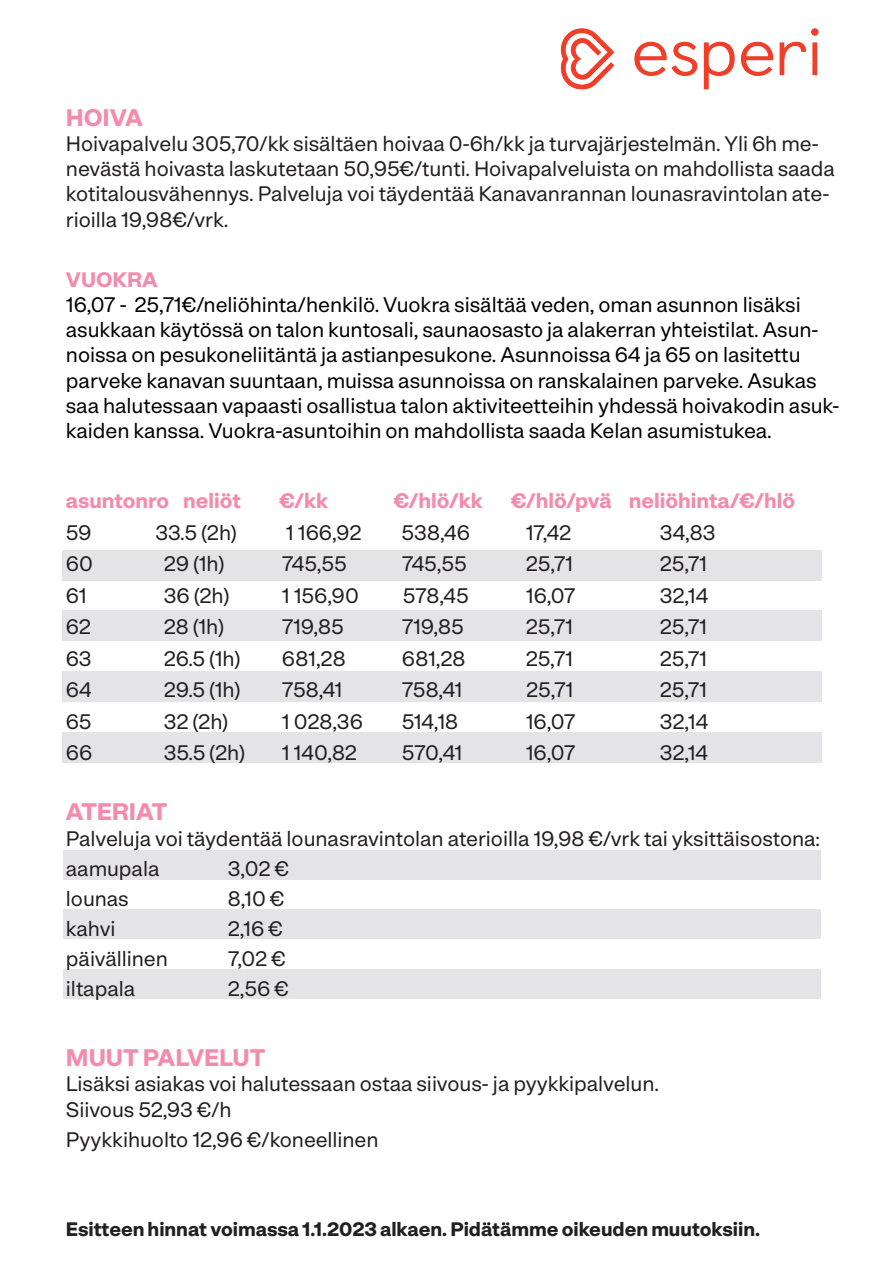
<style>
.page{position:relative;width:893px;height:1263px;background:#fff}
.page>*{position:absolute;margin:0;border:0;box-sizing:border-box;transform-origin:0 0}
.t1{font:700 24px "Oceanic Grotesk";letter-spacing:-.005em;color:#f38caa}
.t2{font:21px/25.2px "Oceanic Grotesk";color:#231f20}
.t3{font:21px/25.2px "Oceanic Grotesk";color:#000}
.t4{font:700 21px "Oceanic Grotesk";color:#f38caa}
.t5{font:700 19.5px "Oceanic Grotesk";color:#231f20}
</style>
<div class="page">
<div style="left:62px;top:550px;width:759px;height:31px;background:#e4e4e6"></div>
<div style="left:62px;top:610px;width:759px;height:30px;background:#e4e4e6"></div>
<div style="left:62px;top:672px;width:759px;height:30px;background:#e4e4e6"></div>
<div style="left:62px;top:733px;width:759px;height:30px;background:#e4e4e6"></div>
<div style="left:63px;top:850px;width:757px;height:29px;background:#e4e4e6"></div>
<div style="left:63px;top:909px;width:757px;height:29px;background:#e4e4e6"></div>
<div style="left:63px;top:969px;width:757px;height:30px;background:#e4e4e6"></div>
<img style="left:560px;top:28px;width:259px;height:62px">
<p class="t1" style="left:66px;top:104px;width:78px">HOIVA</p>
<p class="t2" style="left:66px;top:131px;width:771px">Hoivapalvelu 305,70/kk sisältäen hoivaa 0-6h/kk ja turvajärjestelmän. Yli 6h me&shy;nevästä hoivasta laskutetaan 50,95€/tunti. Hoivapalveluista on mahdollista saada kotitalousvähennys. Palveluja voi täydentää Kanavanrannan lounasravintolan ate&shy;rioilla 19,98€/vrk.</p>
<p class="t4" style="left:66px;top:267px;width:93px">VUOKRA</p>
<p class="t3" style="left:66px;top:292px;width:775px">16,07 - 25,71€/neliöhinta/henkilö. Vuokra sisältää veden, oman asunnon lisäksi asukkaan käytössä on talon kuntosali, saunaosasto ja alakerran yhteistilat. Asun&shy;noissa on pesukoneliitäntä ja astianpesukone. Asunnoissa 64 ja 65 on lasitettu parveke kanavan suuntaan, muissa asunnoissa on ranskalainen parveke. Asukas saa halutessaan vapaasti osallistua talon aktiviteetteihin yhdessä hoivakodin asuk&shy;kaiden kanssa. Vuokra-asuntoihin on mahdollista saada Kelan asumistukea.</p>
<p class="t4" style="left:66px;top:489px;width:177px">asuntonro neliöt</p>
<p class="t4" style="left:279px;top:489px;width:51px">€/kk</p>
<p class="t4" style="left:393px;top:489px;width:91px">€/hlö/kk</p>
<p class="t4" style="left:511px;top:489px;width:286px">€/hlö/pvä neliöhinta/€/hlö</p>
<p class="t2" style="left:66px;top:520px;width:27px">59</p>
<p class="t2" style="left:155px;top:520px;width:83px">33.5 (2h)</p>
<p class="t2" style="left:286px;top:520px;width:77px">1 166,92</p>
<p class="t2" style="left:402px;top:520px;width:70px">538,46</p>
<p class="t2" style="left:526px;top:520px;width:47px">17,42</p>
<p class="t2" style="left:660px;top:520px;width:57px">34,83</p>
<p class="t2" style="left:66px;top:552px;width:29px">60</p>
<p class="t2" style="left:164px;top:552px;width:62px">29 (1h)</p>
<p class="t2" style="left:282px;top:552px;width:66px">745,55</p>
<p class="t2" style="left:402px;top:552px;width:66px">745,55</p>
<p class="t2" style="left:526px;top:552px;width:49px">25,71</p>
<p class="t2" style="left:660px;top:552px;width:49px">25,71</p>
<p class="t2" style="left:66px;top:583px;width:22px">61</p>
<p class="t2" style="left:164px;top:583px;width:67px">36 (2h)</p>
<p class="t2" style="left:282px;top:583px;width:79px">1 156,90</p>
<p class="t2" style="left:403px;top:583px;width:67px">578,45</p>
<p class="t2" style="left:526px;top:583px;width:51px">16,07</p>
<p class="t2" style="left:660px;top:583px;width:50px">32,14</p>
<p class="t2" style="left:66px;top:615px;width:27px">62</p>
<p class="t2" style="left:164px;top:615px;width:62px">28 (1h)</p>
<p class="t2" style="left:282px;top:615px;width:63px">719,85</p>
<p class="t2" style="left:402px;top:615px;width:63px">719,85</p>
<p class="t2" style="left:526px;top:615px;width:49px">25,71</p>
<p class="t2" style="left:660px;top:615px;width:49px">25,71</p>
<p class="t2" style="left:66px;top:646px;width:27px">63</p>
<p class="t2" style="left:164px;top:646px;width:78px">26.5 (1h)</p>
<p class="t2" style="left:282px;top:646px;width:65px">681,28</p>
<p class="t2" style="left:402px;top:646px;width:65px">681,28</p>
<p class="t2" style="left:526px;top:646px;width:49px">25,71</p>
<p class="t2" style="left:660px;top:646px;width:49px">25,71</p>
<p class="t2" style="left:66px;top:678px;width:27px">64</p>
<p class="t2" style="left:164px;top:678px;width:78px">29.5 (1h)</p>
<p class="t2" style="left:282px;top:678px;width:62px">758,41</p>
<p class="t2" style="left:402px;top:678px;width:62px">758,41</p>
<p class="t2" style="left:526px;top:678px;width:49px">25,71</p>
<p class="t2" style="left:660px;top:678px;width:49px">25,71</p>
<p class="t2" style="left:66px;top:709px;width:27px">65</p>
<p class="t2" style="left:164px;top:709px;width:66px">32 (2h)</p>
<p class="t2" style="left:282px;top:709px;width:83px">1 028,36</p>
<p class="t2" style="left:402px;top:709px;width:58px">514,18</p>
<p class="t2" style="left:526px;top:709px;width:51px">16,07</p>
<p class="t2" style="left:660px;top:709px;width:50px">32,14</p>
<p class="t2" style="left:66px;top:741px;width:28px">66</p>
<p class="t2" style="left:164px;top:741px;width:83px">35.5 (2h)</p>
<p class="t2" style="left:282px;top:741px;width:77px">1 140,82</p>
<p class="t2" style="left:402px;top:741px;width:62px">570,41</p>
<p class="t2" style="left:526px;top:741px;width:51px">16,07</p>
<p class="t2" style="left:660px;top:741px;width:50px">32,14</p>
<p class="t1" style="left:66px;top:798px;width:103px">ATERIAT</p>
<p class="t2" style="left:66px;top:823px;width:756px;line-height:30px">Palveluja voi täydentää lounasravintolan aterioilla 19,98 €/vrk tai yksittäisostona: aamupala</p>
<p class="t2" style="left:228px;top:856px;width:63px">3,02 €</p>
<p class="t2" style="left:66px;top:886px;width:64px">lounas</p>
<p class="t2" style="left:228px;top:886px;width:58px">8,10 €</p>
<p class="t2" style="left:66px;top:916px;width:51px">kahvi</p>
<p class="t2" style="left:228px;top:916px;width:57px">2,16 €</p>
<p class="t2" style="left:66px;top:946px;width:103px">päivällinen</p>
<p class="t2" style="left:228px;top:946px;width:60px">7,02 €</p>
<p class="t2" style="left:66px;top:976px;width:71px">iltapala</p>
<p class="t2" style="left:228px;top:976px;width:63px">2,56 €</p>
<p class="t1" style="left:66px;top:1044px;width:201px">MUUT PALVELUT</p>
<p class="t2" style="left:66px;top:1071px;width:595px">Lisäksi asiakas voi halutessaan ostaa siivous- ja pyykkipalvelun.<br>Siivous 52,93 €/h</p>
<p class="t2" style="left:66px;top:1127px;width:314px">Pyykkihuolto 12,96 €/koneellinen</p>
<p class="t5" style="left:66px;top:1218px;width:696px">Esitteen hinnat voimassa 1.1.2023 alkaen. Pidätämme oikeuden muutoksiin.</p>
</div>
